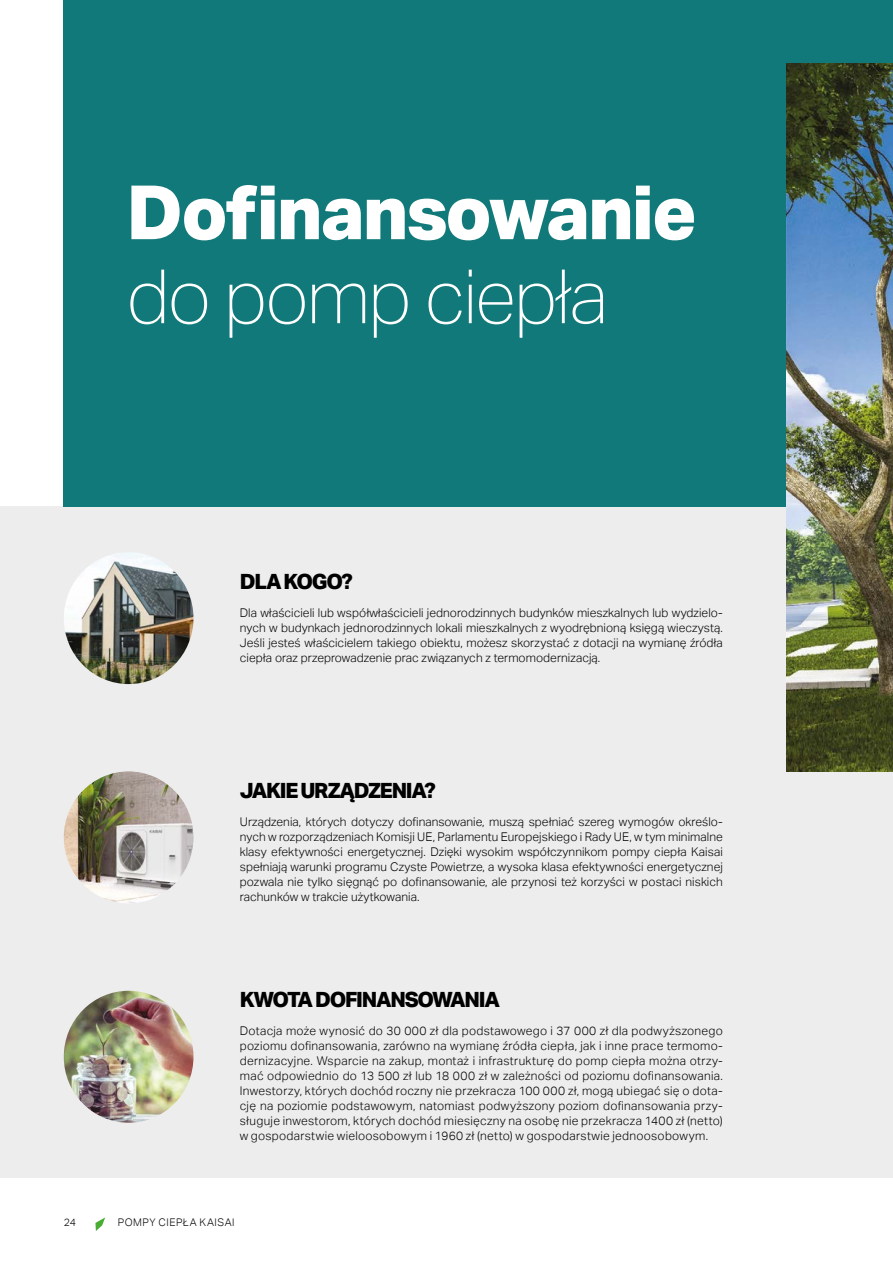
<style>
.page{position:relative;width:893px;height:1263px;background:#fff}
.page>*{position:absolute;margin:0;border:0;box-sizing:border-box;transform-origin:0 0}
.t1{font:800 75px "Aktiv Grotesk";letter-spacing:-.025em;color:#fff}
.t2{font:100 75px "Aktiv Grotesk";letter-spacing:-.025em;color:#fff}
.t3{font:800 21px "Aktiv Grotesk";letter-spacing:-.06em;color:#000}
.t4{font:300 12px/15px "Aktiv Grotesk";letter-spacing:.005em;color:#000;text-align:justify}
.t5{font:300 10.5px "Aktiv Grotesk";letter-spacing:.05em;color:#000}
</style>
<div class="page">
<svg style="left:95px;top:1217px;width:10px;height:14px"></svg>
<div style="left:0;top:506px;width:893px;height:672px;background:#ededed"></div>
<div style="left:64px;top:0;width:829px;height:506px;background:#117979"></div>
<img style="left:787px;top:64px;width:106px;height:707px">
<img style="left:64px;top:552px;width:129px;height:132px">
<img style="left:64px;top:771px;width:129px;height:132px">
<img style="left:64px;top:991px;width:129px;height:132px">
<h1 class="t1" style="left:126px;top:169px;width:572px">Dofinansowanie</h1>
<h1 class="t2" style="left:126px;top:255px;width:483px">do pomp ciepła</h1>
<h2 class="t3" style="left:240px;top:570px;width:114px">DLA KOGO?</h2>
<p class="t4" style="left:240px;top:605px;width:485px">Dla właścicieli lub współwłaścicieli jednorodzinnych budynków mieszkalnych lub wydzielo&shy;nych w budynkach jednorodzinnych lokali mieszkalnych z wyodrębnioną księgą wieczystą.<br>Jeśli jesteś właścicielem takiego obiektu, możesz skorzystać z dotacji na wymianę źródła ciepła oraz przeprowadzenie prac związanych z termomodernizacją.</p>
<h2 class="t3" style="left:240px;top:778px;width:197px">JAKIE URZĄDZENIA?</h2>
<p class="t4" style="left:240px;top:814px;width:485px">Urządzenia, których dotyczy dofinansowanie, muszą spełniać szereg wymogów określo&shy;nych w rozporządzeniach Komisji UE, Parlamentu Europejskiego i Rady UE, w tym minimalne klasy efektywności energetycznej. Dzięki wysokim współczynnikom pompy ciepła Kaisai spełniają warunki programu Czyste Powietrze, a wysoka klasa efektywności energetycznej pozwala nie tylko sięgnąć po dofinansowanie, ale przynosi też korzyści w postaci niskich rachunków w trakcie użytkowania.</p>
<h2 class="t3" style="left:240px;top:987px;width:262px">KWOTA DOFINANSOWANIA</h2>
<p class="t4" style="left:240px;top:1023px;width:485px">Dotacja może wynosić do 30 000 zł dla podstawowego i 37 000 zł dla podwyższonego poziomu dofinansowania, zarówno na wymianę źródła ciepła, jak i inne prace termomo&shy;dernizacyjne. Wsparcie na zakup, montaż i infrastrukturę do pomp ciepła można otrzy&shy;mać odpowiednio do 13 500 zł lub 18 000 zł w zależności od poziomu dofinansowania.<br>Inwestorzy, których dochód roczny nie przekracza 100 000 zł, mogą ubiegać się o dota&shy;cję na poziomie podstawowym, natomiast podwyższony poziom dofinansowania przy&shy;sługuje inwestorom, których dochód miesięczny na osobę nie przekracza 1400 zł (netto) w gospodarstwie wieloosobowym i 1960 zł (netto) w gospodarstwie jednoosobowym.</p>
<p class="t5" style="left:64px;top:1216px;width:14px">24</p>
<p class="t5" style="left:118px;top:1216px;width:118px">POMPY CIEPŁA KAISAI</p>
</div>
